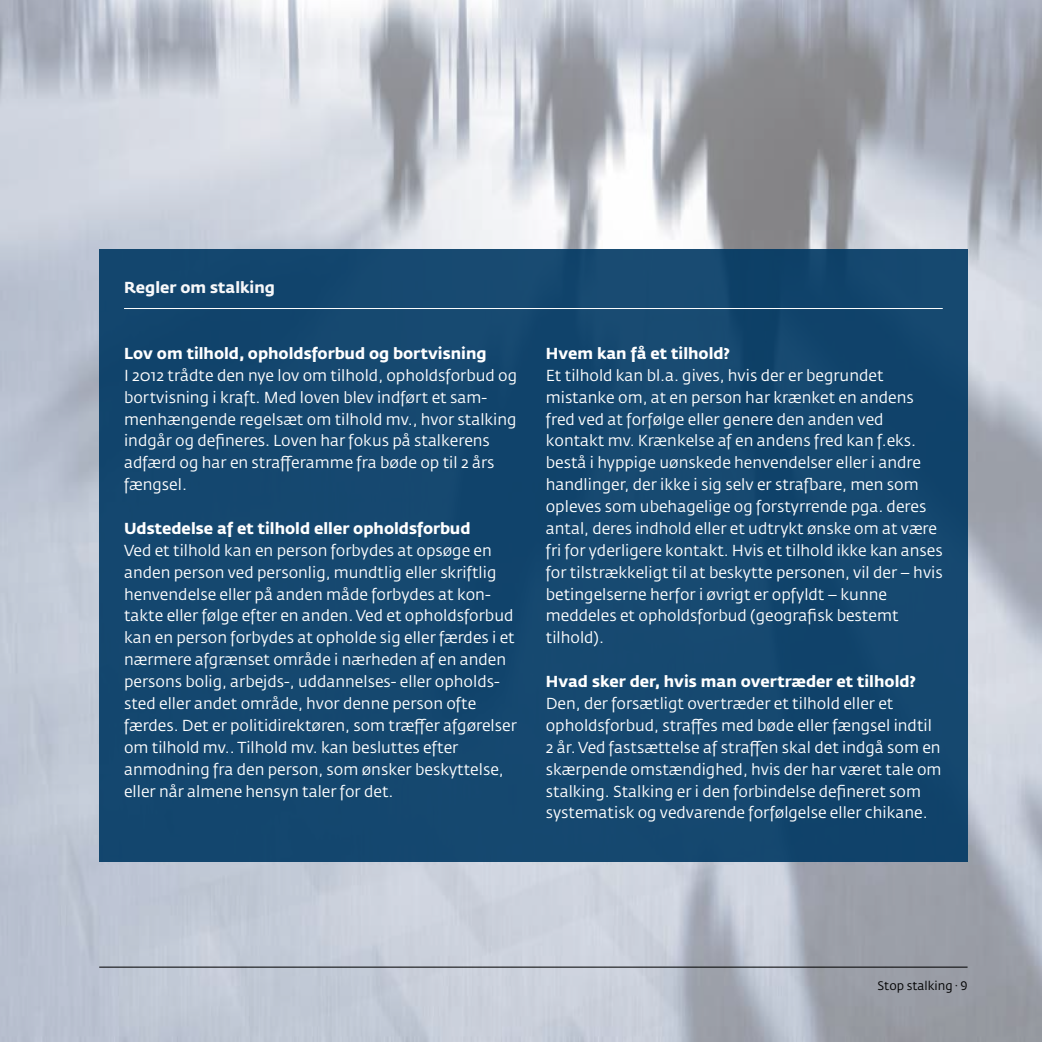
<style>
.page{position:relative;width:1042px;height:1042px;background:#fff}
.page>*{position:absolute;margin:0;border:0;box-sizing:border-box;transform-origin:0 0}
.t1{font:15.75px/21.9px "Fedra Sans Std";color:#fff}
.t2{font:700 15.75px "Fedra Sans Std";color:#fff}
.t3{font:12.25px "Fedra Sans Std";color:#000}
</style>
<div class="page">
<img style="left:0;top:0;width:1042px;height:1042px">
<div style="left:99px;top:249px;width:868px;height:613px;background:#15486f"></div>
<hr style="left:124px;top:308px;width:819px;height:1px;background:#fff">
<p class="t2" style="left:124px;top:277px;width:152px">Regler om stalking</p>
<p class="t2" style="left:124px;top:343px;width:364px">Lov om tilhold, opholdsforbud og bortvisning</p>
<p class="t1" style="left:124px;top:364px;width:394px">I 2012 trådte den nye lov om tilhold, opholdsforbud og bortvisning i kraft. Med loven blev indført et sam&shy;menhængende regelsæt om tilhold mv., hvor stalking indgår og defineres. Loven har fokus på stalkerens adfærd og har en strafferamme fra bøde op til 2 års fængsel.</p>
<p class="t2" style="left:124px;top:518px;width:348px">Udstedelse af et tilhold eller opholdsforbud</p>
<p class="t1" style="left:124px;top:539px;width:394px">Ved et tilhold kan en person forbydes at opsøge en anden person ved personlig, mundtlig eller skriftlig henvendelse eller på anden måde forbydes at kon&shy;takte eller følge efter en anden. Ved et opholdsforbud kan en person forbydes at opholde sig eller færdes i et nærmere afgrænset område i nærheden af en anden persons bolig, arbejds-, uddannelses- eller opholds&shy;sted eller andet område, hvor denne person ofte færdes. Det er politidirektøren, som træffer afgørelser om tilhold mv.. Tilhold mv. kan besluttes efter anmodning fra den person, som ønsker beskyttelse, eller når almene hensyn taler for det.</p>
<p class="t2" style="left:546px;top:343px;width:186px">Hvem kan få et tilhold?</p>
<p class="t1" style="left:546px;top:364px;width:398px">Et tilhold kan bl.a. gives, hvis der er begrundet mistanke om, at en person har krænket en andens fred ved at forfølge eller genere den anden ved kontakt mv. Krænkelse af en andens fred kan f.eks. bestå i hyppige uønskede henvendelser eller i andre handlinger, der ikke i sig selv er strafbare, men som opleves som ubehagelige og forstyrrende pga. deres antal, deres indhold eller et udtrykt ønske om at være fri for yderligere kontakt. Hvis et tilhold ikke kan anses for tilstrækkeligt til at beskytte personen, vil der – hvis betingelserne herfor i øvrigt er opfyldt – kunne meddeles et opholdsforbud (geografisk bestemt tilhold).</p>
<p class="t2" style="left:546px;top:671px;width:372px">Hvad sker der, hvis man overtræder et tilhold?</p>
<p class="t1" style="left:546px;top:693px;width:397px">Den, der forsætligt overtræder et tilhold eller et opholdsforbud, straffes med bøde eller fængsel indtil 2 år. Ved fastsættelse af straffen skal det indgå som en skærpende omstændighed, hvis der har været tale om stalking. Stalking er i den forbindelse defineret som systematisk og vedvarende forfølgelse eller chikane.</p>
<p class="t3" style="left:877px;top:978px;width:92px">Stop stalking · 9</p>
</div>
